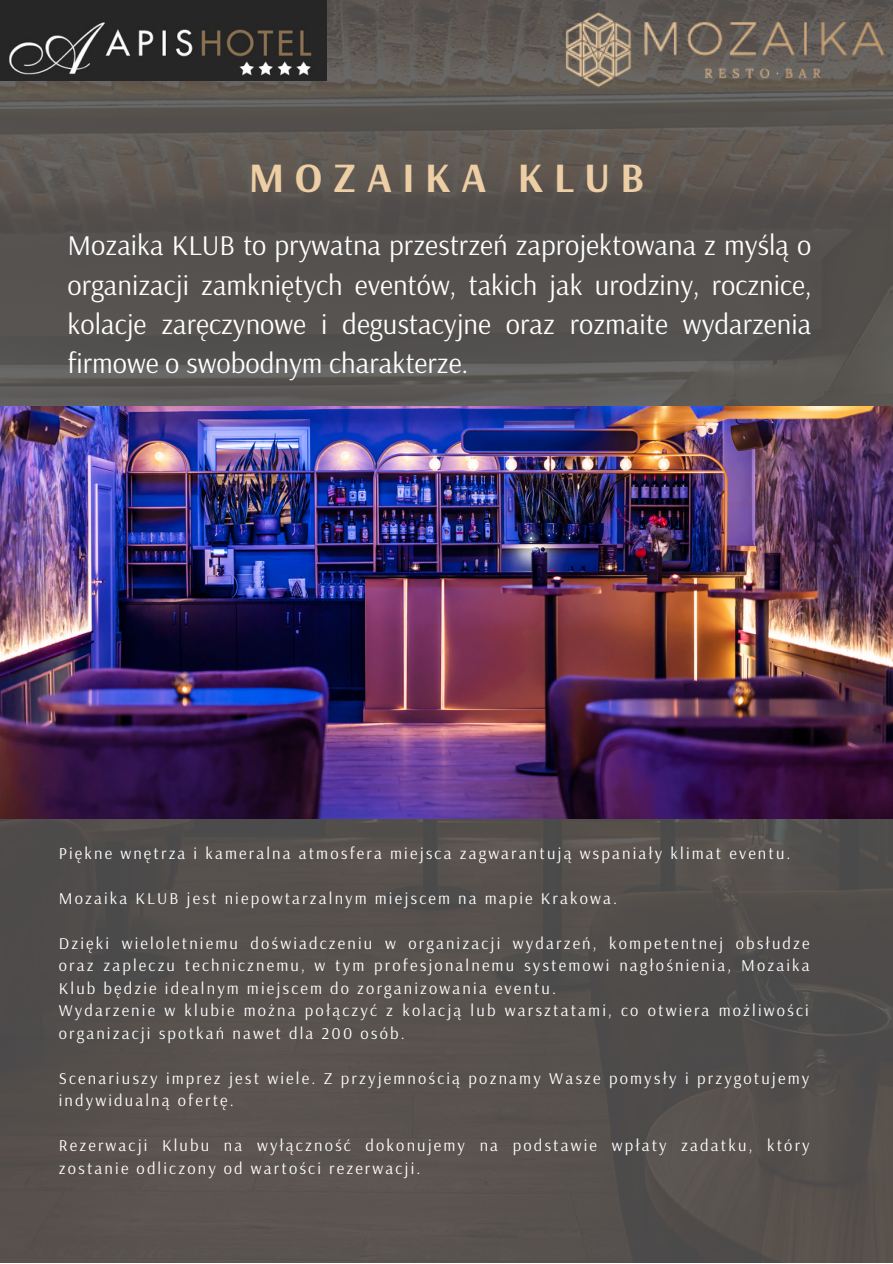
<style>
.page{position:relative;width:893px;height:1264px;background:#fff}
.page>*{position:absolute;margin:0;border:0;box-sizing:border-box;transform-origin:0 0}
.t1{font:700 41.55px "Arsenal";letter-spacing:.25em;color:#edcea5}
.t2{font:28.5px/39.3px "Arsenal";color:#fff;text-align:justify}
.t3{font:16.5px/22.5px "Arsenal";letter-spacing:.13em;color:#fff}
</style>
<div class="page">
<img style="left:0;top:0;width:892px;height:1262px">
<img style="left:0;top:0;width:326px;height:81px">
<img style="left:561px;top:0;width:331px;height:102px">
<img style="left:0;top:406px;width:892px;height:412px">
<p class="t1" style="left:249px;top:151px;width:397px">MOZAIKA KLUB</p>
<p class="t2" style="left:67px;top:225px;width:745px">Mozaika KLUB to prywatna przestrzeń zaprojektowana z myślą o organizacji zamkniętych eventów, takich jak urodziny, rocznice, kolacje zaręczynowe i degustacyjne oraz rozmaite wydarzenia firmowe o swobodnym charakterze.</p>
<p class="t3" style="left:59px;top:841px;width:733px">Piękne wnętrza i kameralna atmosfera miejsca zagwarantują wspaniały klimat eventu.</p>
<p class="t3" style="left:59px;top:886px;width:560px">Mozaika KLUB jest niepowtarzalnym miejscem na mapie Krakowa.</p>
<p class="t3" style="left:59px;top:931px;width:752px;text-align:justify">Dzięki wieloletniemu doświadczeniu w organizacji wydarzeń, kompetentnej obsłudze oraz zapleczu technicznemu, w tym profesjonalnemu systemowi nagłośnienia, Mozaika Klub będzie idealnym miejscem do zorganizowania eventu.</p>
<p class="t3" style="left:59px;top:998px;width:751px">Wydarzenie w klubie można połączyć z kolacją lub warsztatami, co otwiera możliwości organizacji spotkań nawet dla 200 osób.</p>
<p class="t3" style="left:59px;top:1066px;width:751px">Scenariuszy imprez jest wiele. Z przyjemnością poznamy Wasze pomysły i przygotujemy indywidualną ofertę.</p>
<p class="t3" style="left:59px;top:1133px;width:752px">Rezerwacji Klubu na wyłączność dokonujemy na podstawie wpłaty zadatku, który zostanie odliczony od wartości rezerwacji.</p>
</div>
